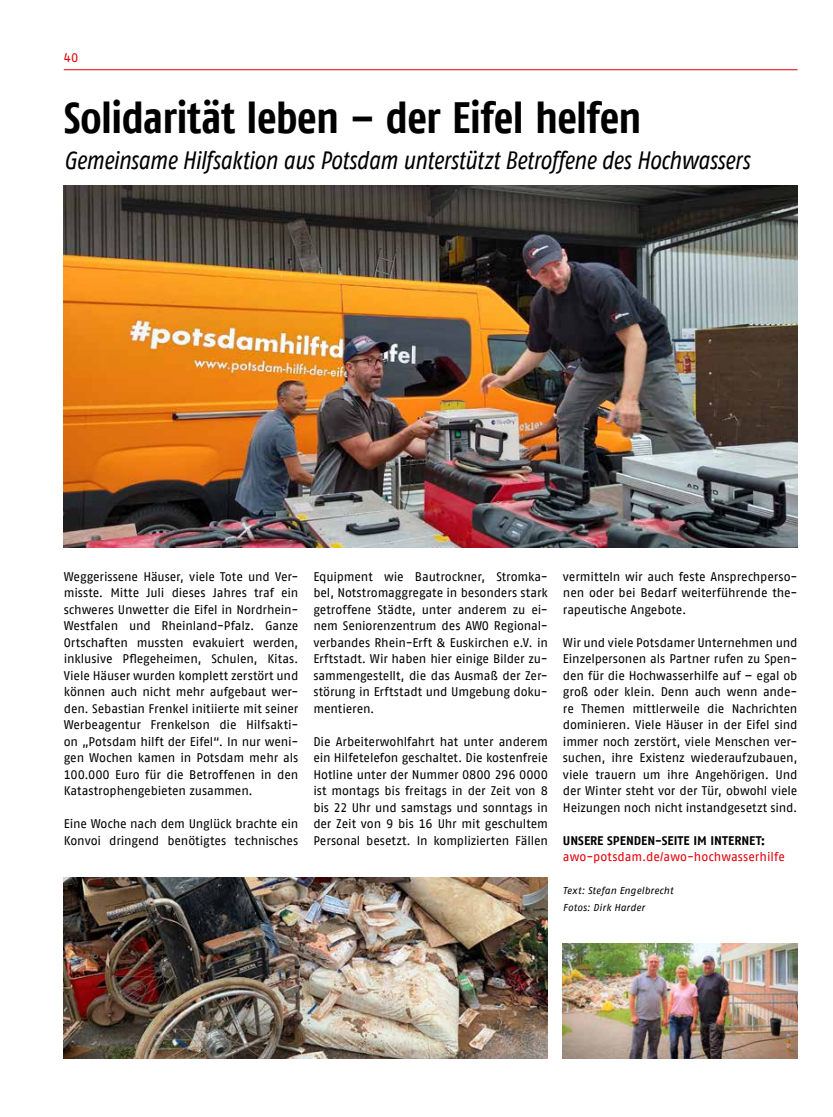
<style>
.page{position:relative;width:833px;height:1117px;background:#fff}
.page>*{position:absolute;margin:0;border:0;box-sizing:border-box;transform-origin:0 0}
.t1{font:700 43.75px "AWO Fago Cond";letter-spacing:-.015em;color:#000}
.t2{font:italic 25px "AWO Fago Cond";letter-spacing:-.015em;color:#000}
.t3{font:12.5px/16.5px "AWO Fago Office";letter-spacing:-.01em;color:#000;text-align:justify}
.t4{font:12.5px "AWO Fago Office";letter-spacing:.005em;color:#e3000b}
.t5{font:700 12.5px "AWO Fago Office";color:#000}
.t6{font:italic 10px/16.5px "AWO Fago Office";letter-spacing:.01em;color:#000}
</style>
<div class="page">
<hr style="left:64px;top:69px;width:733px;height:1px;background:#e3000b">
<img style="left:563px;top:943px;width:234px;height:115px">
<img style="left:64px;top:185px;width:733px;height:362px">
<img style="left:64px;top:877px;width:484px;height:181px">
<p class="t4" style="left:64px;top:50px;width:16px">40</p>
<h1 class="t1" style="left:64px;top:92px;width:579px">Solidarität leben – der Eifel helfen</h1>
<h2 class="t2" style="left:64px;top:145px;width:687px">Gemeinsame Hilfsaktion aus Potsdam unterstützt Betroffene des Hochwassers</h2>
<p class="t3" style="left:64px;top:568px;width:236px">Weggerissene Häuser, viele Tote und Ver&shy;misste. Mitte Juli dieses Jahres traf ein schweres Unwetter die Eifel in Nordrhein-Westfalen und Rheinland-Pfalz. Ganze Ortschaften mussten evakuiert werden, inklusive Pflegeheimen, Schulen, Kitas.<br>Viele Häuser wurden komplett zerstört und können auch nicht mehr aufgebaut wer&shy;den. Sebastian Frenkel initiierte mit seiner Werbeagentur Frenkelson die Hilfsakti&shy;on „Potsdam hilft der Eifel“. In nur weni&shy;gen Wochen kamen in Potsdam mehr als 100.000 Euro für die Betroffenen in den Katastrophengebieten zusammen.</p>
<p class="t3" style="left:64px;top:815px;width:236px">Eine Woche nach dem Unglück brachte ein<br>Konvoi dringend benötigtes technisches</p>
<p class="t3" style="left:313px;top:568px;width:236px">Equipment wie Bautrockner, Stromka&shy;bel, Notstromaggregate in besonders stark getroffene Städte, unter anderem zu ei&shy;nem Seniorenzentrum des AWO Regional&shy;verbandes Rhein-Erft &amp; Euskirchen e.V. in Erftstadt. Wir haben hier einige Bilder zu&shy;sammengestellt, die das Ausmaß der Zer&shy;störung in Erftstadt und Umgebung doku&shy;mentieren.</p>
<p class="t3" style="left:313px;top:732px;width:236px">Die Arbeiterwohlfahrt hat unter anderem ein Hilfetelefon geschaltet. Die kostenfreie Hotline unter der Nummer 0800 296 0000 ist montags bis freitags in der Zeit von 8 bis 22 Uhr und samstags und sonntags in der Zeit von 9 bis 16 Uhr mit geschultem Personal besetzt. In komplizierten Fällen</p>
<p class="t3" style="left:563px;top:568px;width:236px">vermitteln wir auch feste Ansprechperso&shy;nen oder bei Bedarf weiterführende the&shy;rapeutische Angebote.</p>
<p class="t3" style="left:563px;top:634px;width:236px">Wir und viele Potsdamer Unternehmen und Einzelpersonen als Partner rufen zu Spen&shy;den für die Hochwasserhilfe auf – egal ob groß oder klein. Denn auch wenn ande&shy;re Themen mittlerweile die Nachrichten dominieren. Viele Häuser in der Eifel sind immer noch zerstört, viele Menschen ver&shy;suchen, ihre Existenz wiederaufzubauen, viele trauern um ihre Angehörigen. Und der Winter steht vor der Tür, obwohl viele Heizungen noch nicht instandgesetzt sind.</p>
<p class="t5" style="left:563px;top:832px;width:204px">UNSERE SPENDEN-SEITE IM INTERNET:</p>
<p class="t4" style="left:563px;top:849px;width:223px">awo-potsdam.de/awo-hochwasserhilfe</p>
<p class="t6" style="left:563px;top:882px;width:112px">Text: Stefan Engelbrecht<br>Fotos: Dirk Harder</p>
</div>
